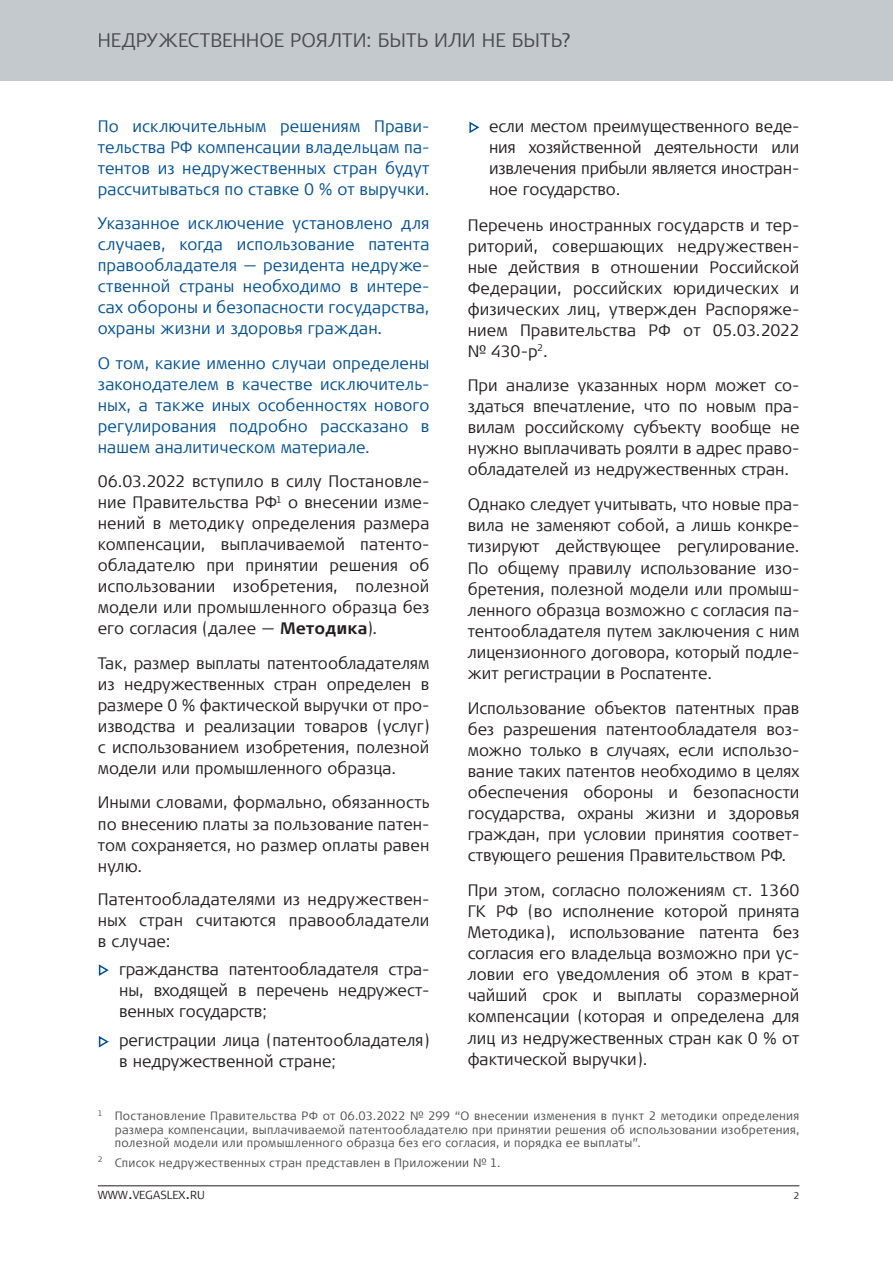
<style>
.page{position:relative;width:893px;height:1263px;background:#fff}
.page>*{position:absolute;margin:0;border:0;box-sizing:border-box;transform-origin:0 0}
.t1{font:300 19.5px "Signa Offc Pro";letter-spacing:.005em;color:#4a4c4f}
.t2{font:300 16.5px/21px "Signa Offc Pro";color:#231f20;text-align:justify}
.t3{font:300 16.5px/21px "Signa Offc Pro";letter-spacing:.01em;color:#015095;text-align:justify}
.t4{font:300 12px/13.5px "Signa Offc Pro";letter-spacing:.02em;color:#4b4c4d;text-align:justify}
.t5{font:300 11.55px "Signa Offc Pro";color:#231f20}
.t6{font:300 9.6px "Signa Offc Pro";color:#231f20}
.s1{font-weight:700}
.s2{font-size:16.5px}
</style>
<div class="page">
<div style="left:0;top:0;width:893px;height:81px;background:#c4c9ce"></div>
<hr style="left:98px;top:1185px;width:701px;height:1px;background:#231f20">
<svg style="left:98px;top:964px;width:11px;height:12px"></svg>
<svg style="left:98px;top:1036px;width:11px;height:12px"></svg>
<svg style="left:469px;top:121px;width:11px;height:12px"></svg>
<p class="t1" style="left:97px;top:27px;width:476px">НЕДРУЖЕСТВЕННОЕ РОЯЛТИ: БЫТЬ ИЛИ НЕ БЫТЬ?</p>
<p class="t3" style="left:98px;top:115px;width:333px">По исключительным решениям Прави&shy;тельства РФ компенсации владельцам па&shy;тентов из недружественных стран будут рассчитываться по ставке 0 % от выручки.</p>
<p class="t3" style="left:98px;top:212px;width:333px">Указанное исключение установлено для случаев, когда использование патента правообладателя — резидента недруже&shy;ственной страны необходимо в интере&shy;сах обороны и безопасности государства, охраны жизни и здоровья граждан.</p>
<p class="t3" style="left:98px;top:352px;width:333px">О том, какие именно случаи определены законодателем в качестве исключитель&shy;ных, а также иных особенностях нового регулирования подробно рассказано в нашем аналитическом материале.</p>
<p class="t2" style="left:98px;top:470px;width:333px">06.03.2022 вступило в силу Постановле&shy;ние Правительства РФ<sup>1</sup> о внесении изме&shy;нений в методику определения размера компенсации, выплачиваемой патенто&shy;обладателю при принятии решения об использовании изобретения, полезной модели или промышленного образца без его согласия (далее — <span class="s1">Методика</span>).</p>
<p class="t2" style="left:98px;top:652px;width:333px">Так, размер выплаты патентообладателям из недружественных стран определен в размере 0 % фактической выручки от про&shy;изводства и реализации товаров (услуг) с использованием изобретения, полезной модели или промышленного образца.</p>
<p class="t2" style="left:98px;top:791px;width:333px">Иными словами, формально, обязанность по внесению платы за пользование патен&shy;том сохраняется, но размер оплаты равен нулю.</p>
<p class="t2" style="left:98px;top:887px;width:333px">Патентообладателями из недружествен&shy;ных стран считаются правообладатели в случае:</p>
<p class="t2" style="left:119px;top:958px;width:312px">гражданства патентообладателя стра&shy;ны, входящей в перечень недружест&shy;венных государств;</p>
<p class="t2" style="left:119px;top:1028px;width:312px">регистрации лица (патентообладателя) в недружественной стране;</p>
<p class="t2" style="left:489px;top:115px;width:312px">если местом преимущественного веде&shy;ния хозяйственной деятельности или извлечения прибыли является иностран&shy;ное государство.</p>
<p class="t2" style="left:468px;top:214px;width:333px">Перечень иностранных государств и тер&shy;риторий, совершающих недружествен&shy;ные действия в отношении Российской Федерации, российских юридических и физических лиц, утвержден Распоряже&shy;нием Правительства РФ от 05.03.2022 № 430-р<sup>2</sup>.</p>
<p class="t2" style="left:468px;top:374px;width:333px">При анализе указанных норм может со&shy;здаться впечатление, что по новым пра&shy;вилам российскому субъекту вообще не нужно выплачивать роялти в адрес право&shy;обладателей из недружественных стран.</p>
<p class="t2" style="left:468px;top:493px;width:333px">Однако следует учитывать, что новые пра&shy;вила не заменяют собой, а лишь конкре&shy;тизируют действующее регулирование.<br>По общему правилу использование изо&shy;бретения, полезной модели или промыш&shy;ленного образца возможно с согласия па&shy;тентообладателя путем заключения с ним лицензионного договора, который подле&shy;жит регистрации в Роспатенте.</p>
<p class="t2" style="left:468px;top:697px;width:333px">Использование объектов патентных прав без разрешения патентообладателя воз&shy;можно только в случаях, если использо&shy;вание таких патентов необходимо в целях обеспечения обороны и безопасности государства, охраны жизни и здоровья граждан, при условии принятия соответ&shy;ствующего решения Правительством РФ.</p>
<p class="t2" style="left:468px;top:878px;width:333px">При этом, согласно положениям ст. 1360<br>ГК РФ (во исполнение которой принята Методика), использование патента без согласия его владельца возможно при ус&shy;ловии его уведомления об этом в крат&shy;чайший срок и выплаты соразмерной компенсации (которая и определена для лиц из недружественных стран как 0 % от фактической выручки).</p>
<p class="t4" style="left:115px;top:1109px;width:686px;text-indent:-17px"><sup>1</sup> Постановление Правительства РФ от 06.03.2022 № 299 “О внесении изменения в пункт 2 методики определения размера компенсации, выплачиваемой патентообладателю при принятии решения об использовании изобретения, полезной модели или промышленного образца без его согласия, и порядка ее выплаты”.</p>
<p class="t4" style="left:98px;top:1155px;width:404px"><sup>2</sup> Список недружественных стран представлен в Приложении № 1.</p>
<p class="t5" style="left:98px;top:1187px;width:108px">WWW<span class="s2">.</span>VEGASLEX<span class="s2">.</span>RU</p>
<p class="t6" style="left:794px;top:1189px;width:7px">2</p>
</div>
